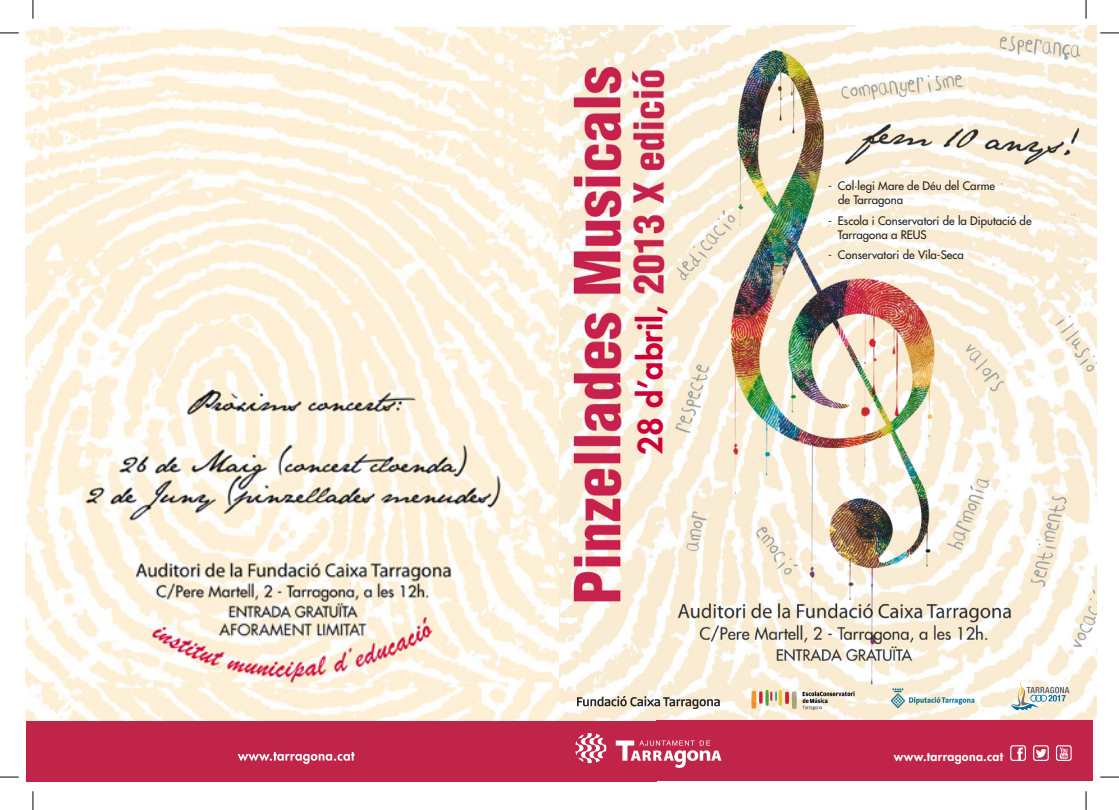
<style>
.page{position:relative;width:1119px;height:810px;background:#fff}
.page>*{position:absolute;margin:0;border:0;box-sizing:border-box;transform-origin:0 0}
.t1{font:800 32.5px "Futura";color:#ce0038}
.t2{font:800 12.25px "Futura";letter-spacing:.025em;color:#fff}
.t3{font:11.5px/13.8px "Futura";color:#231f20}
</style>
<div class="page">
<img style="left:26px;top:26px;width:1070px;height:695px">
<img style="left:577px;top:696px;width:142px;height:13px">
<img style="left:751px;top:690px;width:50px;height:20px">
<img style="left:801px;top:690px;width:54px;height:20px">
<img style="left:887px;top:686px;width:90px;height:26px">
<svg style="left:1010px;top:679px;width:59px;height:33px"></svg>
<div style="left:26px;top:721px;width:630px;height:60px;background:#c02449"></div>
<svg style="left:238px;top:752px;width:116px;height:12px"></svg>
<div style="left:656px;top:721px;width:435px;height:60px;background:#c02449"></div>
<svg style="left:615px;top:740px;width:106px;height:28px"></svg>
<svg style="left:575px;top:733px;width:31px;height:30px"></svg>
<svg style="left:1010px;top:745px;width:15px;height:16px"></svg>
<svg style="left:1055px;top:745px;width:16px;height:16px"></svg>
<svg style="left:1033px;top:745px;width:15px;height:16px"></svg>
<svg style="left:0;top:32px;width:19px;height:2px"></svg>
<svg style="left:1100px;top:32px;width:18px;height:2px"></svg>
<svg style="left:0;top:776px;width:19px;height:2px"></svg>
<svg style="left:1100px;top:776px;width:18px;height:2px"></svg>
<svg style="left:32px;top:0;width:2px;height:19px"></svg>
<svg style="left:32px;top:791px;width:2px;height:19px"></svg>
<svg style="left:1085px;top:0;width:1px;height:19px"></svg>
<svg style="left:1085px;top:791px;width:1px;height:19px"></svg>
<p class="t1" style="left:629px;top:455px;width:150px;rotate:-90deg">28 d’abril,</p>
<p class="t3" style="left:828px;top:179px;width:168px">- Col·legi Mare de Déu del Carme</p>
<p class="t3" style="left:838px;top:193px;width:66px">de Tarragona</p>
<p class="t3" style="left:837px;top:214px;width:195px;text-indent:-10px">- Escola i Conservatori de la Diputació de<br>Tarragona a REUS</p>
<p class="t3" style="left:828px;top:248px;width:137px">- Conservatori de Vila-Seca</p>
<p class="t2" style="left:893px;top:748px;width:111px">www.tarragona.cat</p>
</div>
